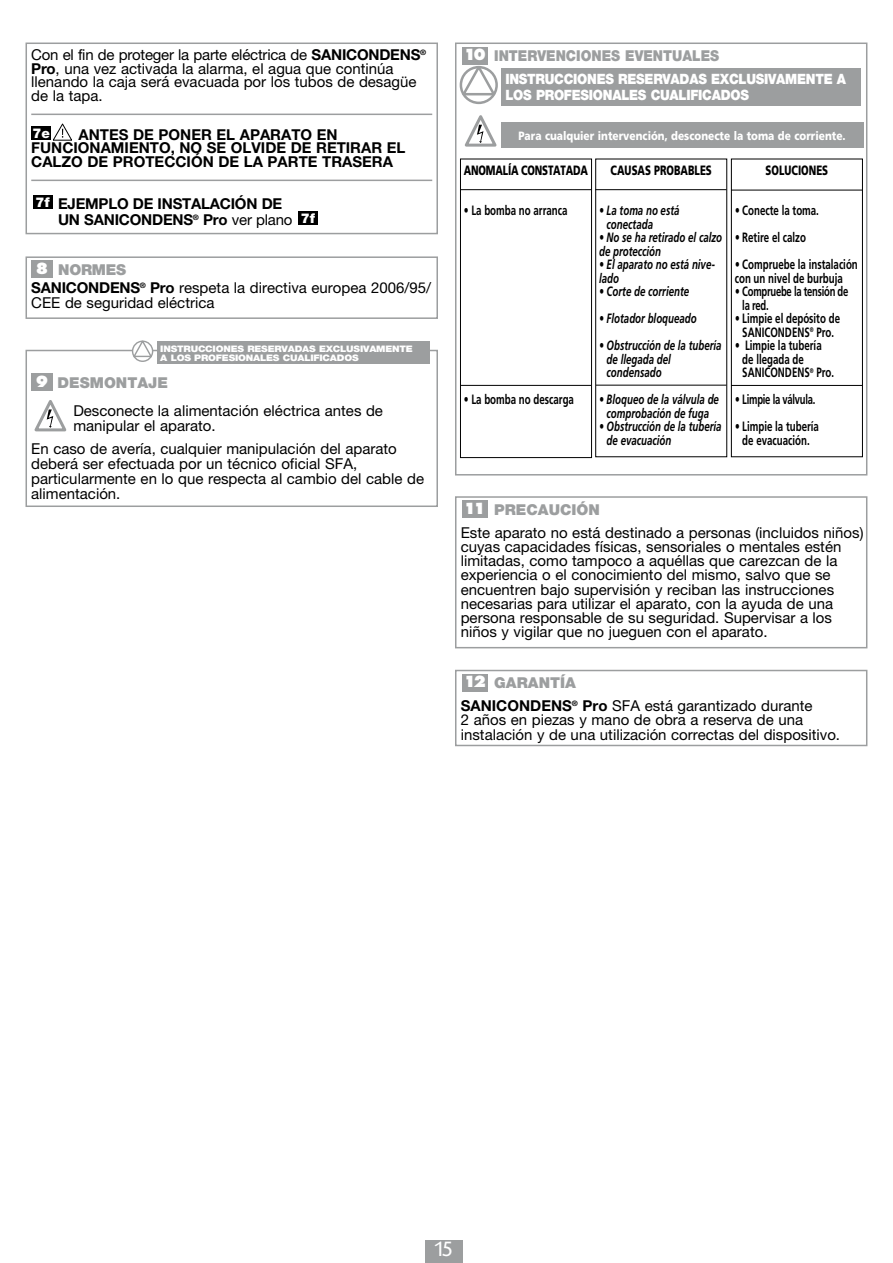
<style>
.page{position:relative;width:893px;height:1263px;background:#fff}
.page>*{position:absolute;margin:0;border:0;box-sizing:border-box;transform-origin:0 0}
.t1{font:22.5px "Today SHOP";color:#fff}
.t2{font:15px/14.2px "Helvetica Neue CE";color:#000}
.t3{font:15px/13.5px "Helvetica Neue";color:#000}
.t4{font:700 15px/13.5px "Helvetica Neue";color:#000}
.t5{font:900 15px "Helvetica Neue";color:#9c9e9f;scale:.9 1}
.t6{font:900 15px "Helvetica Neue";color:#9c9e9f}
.t7{font:900 14.25px/16px "Helvetica Neue";letter-spacing:-.02em;color:#fff;scale:.9 1}
.t8{font:italic 700 13.5px/13.5px "Frutiger";color:#000;scale:.72 1}
.t9{font:700 13.5px/13.5px "Frutiger";color:#000;scale:.72 1}
.t10{font:700 13.5px/13.5px "Frutiger";letter-spacing:-.025em;color:#000;scale:.7 1}
.t11{font:900 13.5px "Frutiger";color:#000;scale:.72 1}
.t12{font:900 13.5px "Frutiger";letter-spacing:-.02em;color:#000;scale:.72 1}
.t13{font:900 13.5px "Helvetica Neue";color:#fff}
.t14{font:900 12px "Frutiger";color:#fff;scale:.85 1}
.t15{font:900 9px/9px "Helvetica Neue";letter-spacing:-.02em;color:#fff;scale:1.1 1}
.s1{font-weight:700}
.s2{font-weight:900;font-size:13.5px;color:#fff}
.s3{font-weight:400}
.s4{font-family:"Futura";font-weight:800;color:#fff}
.s5{font-weight:900;color:#9c9e9f}
.s6{font-style:italic}
.s7{font-family:"Helvetica Neue";font-weight:700}
</style>
<div class="page">
<div style="left:425px;top:1240px;width:37px;height:23px;background:#9c9e9f"></div>
<div style="left:31px;top:261px;width:22px;height:17px;background:#9c9e9f"></div>
<div style="left:26px;top:256px;width:412px;height:63px;border:2px solid #9c9e9f"></div>
<div style="left:31px;top:374px;width:22px;height:17px;background:#9c9e9f"></div>
<svg style="left:35px;top:400px;width:32px;height:31px"></svg>
<div style="left:26px;top:350px;width:412px;height:157px;border:2px solid #9c9e9f"></div>
<div style="left:462px;top:501px;width:26px;height:17px;background:#9c9e9f"></div>
<div style="left:455px;top:496px;width:412px;height:152px;border:2px solid #9c9e9f"></div>
<div style="left:462px;top:674px;width:26px;height:17px;background:#9c9e9f"></div>
<div style="left:455px;top:670px;width:412px;height:76px;border:2px solid #9c9e9f"></div>
<div style="left:462px;top:47px;width:26px;height:17px;background:#9c9e9f"></div>
<div style="left:455px;top:43px;width:412px;height:432px;border:2px solid #9c9e9f"></div>
<div style="left:501px;top:123px;width:362px;height:25px;background:#9c9e9f"></div>
<svg style="left:465px;top:115px;width:32px;height:32px"></svg>
<div style="left:460px;top:159px;width:132px;height:299px;border:1px solid #000"></div>
<div style="left:595px;top:159px;width:132px;height:298px;border:1px solid #000"></div>
<div style="left:731px;top:159px;width:132px;height:298px;border:1px solid #000"></div>
<hr style="left:461px;top:189px;width:130px;height:1px;background:#000">
<hr style="left:595px;top:189px;width:131px;height:1px;background:#000">
<hr style="left:731px;top:190px;width:131px;height:1px;background:#000">
<hr style="left:596px;top:385px;width:130px;height:1px;background:#000">
<hr style="left:731px;top:385px;width:131px;height:1px;background:#000">
<hr style="left:461px;top:385px;width:130px;height:1px;background:#000">
<div style="left:501px;top:68px;width:360px;height:38px;background:#9c9e9f"></div>
<svg style="left:461px;top:67px;width:36px;height:36px"></svg>
<div style="left:460px;top:66px;width:38px;height:38px;border:3px solid #9c9e9f;border-radius:50%"></div>
<svg style="left:460px;top:66px;width:38px;height:31px"></svg>
<hr style="left:31px;top:114px;width:401px;height:1px;background:#9c9e9f">
<hr style="left:31px;top:180px;width:401px;height:1px;background:#9c9e9f">
<div style="left:31px;top:126px;width:20px;height:14px;background:#000"></div>
<svg style="left:53px;top:124px;width:19px;height:16px"></svg>
<div style="left:33px;top:195px;width:19px;height:14px;background:#000"></div>
<div style="left:298px;top:211px;width:20px;height:14px;background:#000"></div>
<div style="left:26px;top:43px;width:412px;height:191px;border:2px solid #9c9e9f"></div>
<div style="left:157px;top:342px;width:272px;height:22px;background:#9c9e9f"></div>
<div style="left:132px;top:340px;width:21px;height:22px;border:1px solid #9c9e9f;border-radius:50%"></div>
<svg style="left:132px;top:340px;width:21px;height:18px"></svg>
<p class="t3" style="left:31px;top:48px;width:396px">Con el fin de proteger la parte eléctrica de <span class="s1">SANICONDENS</span><sup>® </sup><span class="s1">Pro</span>, una vez activada la alarma, el agua que continúa llenando la caja será evacuada por los tubos de desagüe de la tapa.</p>
<p class="t13" style="left:32px;top:125px;width:19px">7e</p>
<p class="t4" style="left:31px;top:127px;width:376px;text-indent:47px">ANTES DE PONER EL APARATO EN<br>FUNCIONAMIENTO, NO SE OLVIDE DE RETIRAR EL<br>CALZO DE PROTECCIÓN DE LA PARTE TRASERA</p>
<p class="t4" style="left:58px;top:195px;width:258px;line-height:16.5px;text-indent:-23px"><span class="s2">7f</span> EJEMPLO DE INSTALACIÓN DE<br>UN SANICONDENS<sup>®</sup> Pro <span class="s3">ver plano</span> <span class="s2">7f</span></p>
<p class="t3" style="left:31px;top:260px;width:401px;line-height:18.5px;text-indent:5px"><span class="s4">8</span> <span class="s5">NORMES<br></span><span class="s1">SANICONDENS</span><sup>®</sup> <span class="s1">Pro</span> respeta la directiva europea 2006/95/</p>
<p class="t3" style="left:31px;top:295px;width:185px">CEE de seguridad eléctrica</p>
<p class="t15" style="left:160px;top:344px;width:231px">INSTRUCCIONES RESERVADAS EXCLUSIVAMENTE<br>A LOS PROFESIONALES CUALIFICADOS</p>
<p class="t3" style="left:73px;top:368px;width:311px;line-height:27.8px;text-indent:-37px"><span class="s4">9</span> <span class="s5">DESMONTAJE<br></span>Desconecte la alimentación eléctrica antes de</p>
<p class="t3" style="left:31px;top:413px;width:367px;line-height:23.5px;text-indent:42px">manipular el aparato.<br>En caso de avería, cualquier manipulación del aparato</p>
<p class="t3" style="left:31px;top:456px;width:394px;line-height:15px">deberá ser efectuada por un técnico oficial SFA, particularmente en lo que respecta al cambio del cable de alimentación.</p>
<p class="t5" style="left:464px;top:47px;width:285px"><span class="s4">10</span> INTERVENCIONES EVENTUALES</p>
<p class="t7" style="left:505px;top:71px;width:380px">INSTRUCCIONES RESERVADAS EXCLUSIVAMENTE A<br>LOS PROFESIONALES CUALIFICADOS</p>
<p class="t14" style="left:518px;top:128px;width:387px">Para cualquier intervención, desconecte la toma de corriente.</p>
<p class="t12" style="left:464px;top:162px;width:174px">ANOMALÍA CONSTATADA</p>
<p class="t9" style="left:464px;top:203px;width:146px">• La bomba no arranca</p>
<p class="t11" style="left:611px;top:162px;width:142px">CAUSAS PROBABLES</p>
<p class="t8" style="left:607px;top:203px;width:103px;text-indent:-8px">• La toma no está conectada</p>
<p class="t8" style="left:599px;top:230px;width:173px">• No se ha retirado el calzo de protección</p>
<p class="t8" style="left:599px;top:257px;width:163px">• El aparato no está nive&shy;lado</p>
<p class="t8" style="left:599px;top:284px;width:127px">• Corte de corriente</p>
<p class="t8" style="left:599px;top:311px;width:137px">• Flotador bloqueado</p>
<p class="t8" style="left:607px;top:338px;width:161px;text-indent:-8px">• Obstrucción de la tubería de llegada del condensado</p>
<p class="t8" style="left:599px;top:392px;width:168px;text-align:center">• Bloqueo de la válvula de comprobación de fuga</p>
<p class="t8" style="left:607px;top:419px;width:161px;text-indent:-8px">• Obstrucción de la tubería de evacuación</p>
<p class="t11" style="left:766px;top:162px;width:89px">SOLUCIONES</p>
<p class="t9" style="left:735px;top:203px;width:119px"><span class="s6">•</span> Conecte la toma.</p>
<p class="t9" style="left:735px;top:230px;width:101px"><span class="s6">•</span> Retire el calzo</p>
<p class="t9" style="left:735px;top:257px;width:173px"><span class="s6">•</span> Compruebe la instalación con un nivel de burbuja</p>
<p class="t10" style="left:742px;top:284px;width:153px;text-indent:-8px"><span class="s6">•</span> Compruebe la tensión de la red.</p>
<p class="t9" style="left:735px;top:311px;width:148px;text-align:center"><span class="s6">•</span> Limpie el depósito de<br>SANICONDENS<sup>®</sup> Pro.</p>
<p class="t9" style="left:742px;top:338px;width:129px;text-indent:-8px"><span class="s6">•</span> Limpie la tubería de llegada de<br>SANICONDENS<sup>®</sup> Pro.</p>
<p class="t10" style="left:735px;top:392px;width:117px"><span class="s6">•</span> Limpie la válvula.</p>
<p class="t9" style="left:735px;top:419px;width:119px;text-align:center"><span class="s6">•</span> Limpie la tubería de evacuación.</p>
<p class="t9" style="left:464px;top:392px;width:155px">• La bomba no descarga</p>
<p class="t6" style="left:464px;top:500px;width:137px"><span class="s4">11</span> PRECAUCIÓN</p>
<p class="t2" style="left:461px;top:525px;width:404px">Este aparato no está destinado a personas (incluidos niños) cuyas capacidades físicas, sensoriales o mentales estén limitadas, como tampoco a aquéllas que carezcan de la experiencia o el conocimiento del mismo, salvo que se encuentren bajo supervisión y reciban las instrucciones necesarias para utilizar el aparato, con la ayuda de una persona responsable de su seguridad. Supervisar a los niños y vigilar que no jueguen con el aparato.</p>
<p class="t6" style="left:464px;top:674px;width:113px"><span class="s4">12</span> GARANTÍA</p>
<p class="t2" style="left:461px;top:699px;width:381px"><span class="s7">SANICONDENS</span><sup>®</sup> <span class="s7">Pro</span> SFA está garantizado durante<br>2 años en piezas y mano de obra a reserva de una instalación y de una utilización correctas del dispositivo.</p>
<h1 class="t1" style="left:435px;top:1237px;width:19px">15</h1>
</div>
